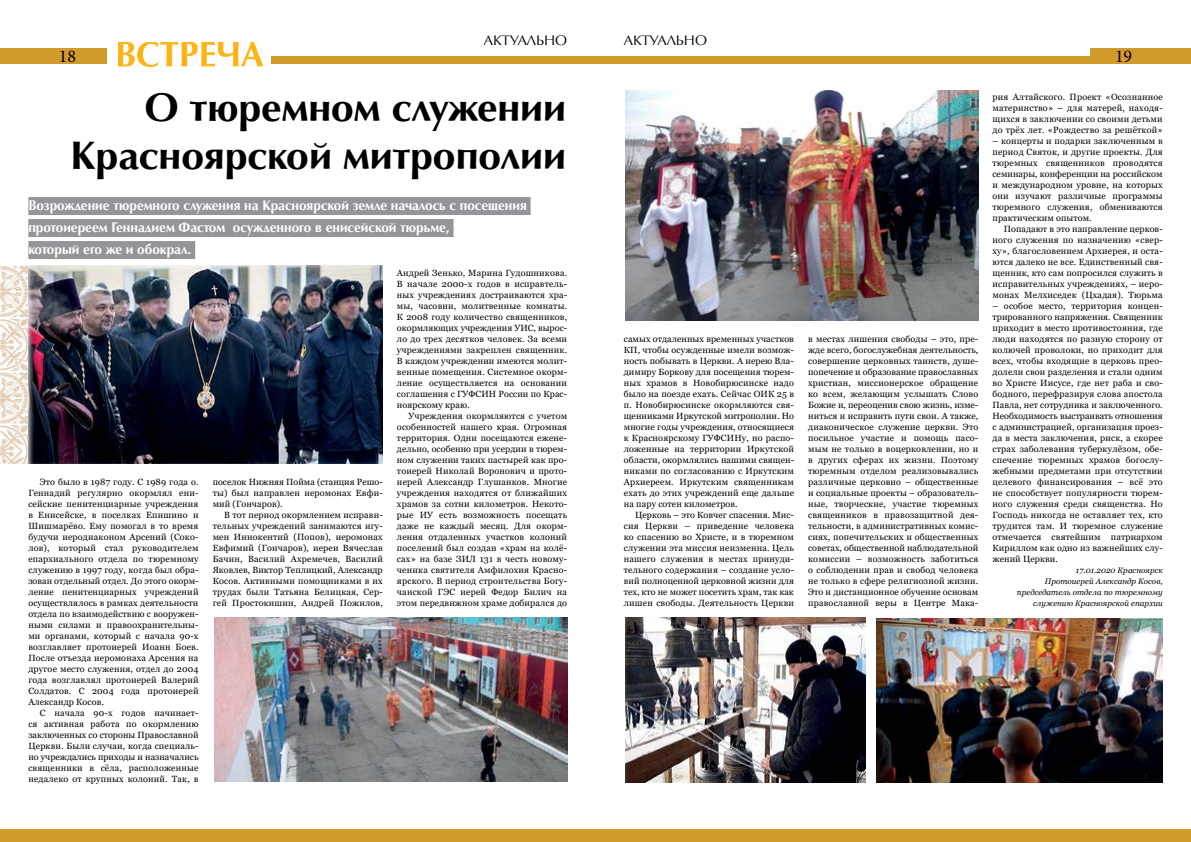
<style>
.page{position:relative;width:1191px;height:842px;background:#fff}
.page>*{position:absolute;margin:0;border:0;box-sizing:border-box;transform-origin:0 0}
.t1{font:700 40px/48px "AG Opus High Resolution";color:#000;text-align:right}
.t2{font:18px "Minion Pro";color:#000}
.t3{font:700 14px/22px "AG Opus High Resolution";color:#fff}
.t4{font:14px "AG Opus High Resolution";color:#000}
.t5{font:9px/11px "Georgia";letter-spacing:.02em;color:#000;text-align:justify}
.t6{font:italic 8px/11px "Georgia";letter-spacing:.01em;color:#000;text-align:right}
</style>
<div class="page">
<div style="left:0;top:48px;width:106px;height:16px;background:#d09b2c"></div>
<div style="left:1090px;top:48px;width:101px;height:16px;background:#d09b2c"></div>
<div style="left:271px;top:56px;width:324px;height:8px;background:#d09b2c"></div>
<div style="left:595px;top:56px;width:596px;height:8px;background:#d09b2c"></div>
<div style="left:0;top:829px;width:1191px;height:13px;background:#d09b2c"></div>
<img style="left:118px;top:42px;width:145px;height:25px">
<img style="left:625px;top:617px;width:240px;height:165px">
<img style="left:214px;top:617px;width:353px;height:164px">
<img style="left:876px;top:619px;width:286px;height:163px">
<img style="left:625px;top:90px;width:353px;height:230px">
<img style="left:0;top:265px;width:383px;height:198px">
<div style="left:28px;top:197px;width:502px;height:18px;background:#939598"></div>
<div style="left:28px;top:219px;width:425px;height:18px;background:#939598"></div>
<div style="left:28px;top:241px;width:167px;height:18px;background:#939598"></div>
<h3 class="t4" style="left:484px;top:32px;width:85px">АКТУАЛЬНО</h3>
<h3 class="t4" style="left:624px;top:32px;width:85px">АКТУАЛЬНО</h3>
<h2 class="t2" style="left:59px;top:44px;width:19px">18</h2>
<h2 class="t2" style="left:1115px;top:44px;width:19px">19</h2>
<h1 class="t1" style="left:71px;top:84px;width:497px">О тюремном служении<br>Красноярской митрополии</h1>
<h3 class="t3" style="left:28px;top:194px;width:500px">Возрождение тюремного служения на Красноярской земле началось с посещения протоиереем Геннадием Фастом осужденного в енисейской тюрьме,<br>который его же и обокрал.</h3>
<p class="t5" style="left:28px;top:477px;width:172px;text-indent:11px">Это было в 1987 году. С 1989 года о.<br>Геннадий регулярно окормлял ени&shy;сейские пенитенциарные учреждения в Енисейске, в поселках Епишино и Шишмарёво. Ему помогал в то время будучи иеродиаконом Арсений (Соко&shy;лов), который стал руководителем епархиального отдела по тюремному служению в 1997 году, когда был обра&shy;зован отдельный отдел. До этого окорм&shy;ление пенитенциарных учреждений осуществлялось в рамках деятельности отдела по взаимодействию с вооружен&shy;ными силами и правоохранительны&shy;ми органами, который с начала 90-х возглавляет протоиерей Иоанн Боев.<br>После отъезда иеромонаха Арсения на другое место служения, отдел до 2004 года возглавлял протоиерей Валерий Солдатов. С 2004 года протоиерей Александр Косов.</p>
<p class="t5" style="left:28px;top:708px;width:172px;text-indent:11px">С начала 90-х годов начинает&shy;ся активная работа по окормлению заключенных со стороны Православной Церкви. Были случаи, когда специаль&shy;но учреждались приходы и назначались священники в сёла, расположенные недалеко от крупных колоний. Так, в</p>
<p class="t5" style="left:213px;top:477px;width:172px">поселок Нижняя Пойма (станция Решо&shy;ты) был направлен иеромонах Евфи&shy;мий (Гончаров).</p>
<p class="t5" style="left:213px;top:510px;width:172px;text-indent:11px">В тот период окормлением исправи&shy;тельных учреждений занимаются игу&shy;мен Иннокентий (Попов), иеромонах Евфимий (Гончаров), иереи Вячеслав Бачин, Василий Ахремечев, Василий Яковлев, Виктор Теплицкий, Александр Косов. Активными помощниками в их трудах были Татьяна Белицкая, Сер&shy;гей Простокишин, Андрей Пожилов,</p>
<p class="t5" style="left:397px;top:268px;width:172px">Андрей Зенько, Марина Гудошникова.<br>В начале 2000-х годов в исправтель&shy;ных учреждениях достраиваются хра&shy;мы, часовни, молитвенные комнаты.<br>К 2008 году количество священников, окормляющих учреждения УИС, вырос&shy;ло до трех десятков человек. За всеми учреждениями закреплен священник.<br>В каждом учреждении имеются молит&shy;венные помещения. Системное окорм&shy;ление осуществляется на основании соглашения с ГУФСИН России по Крас&shy;ноярскому краю.</p>
<p class="t5" style="left:397px;top:410px;width:172px;text-indent:11px">Учреждения окормляются с учетом особенностей нашего края. Огромная территория. Одни посещаются ежене&shy;дельно, особенно при усердии в тюрем&shy;ном служении таких пастырей как про&shy;тоиерей Николай Воронович и прото&shy;иерей Александр Глушанков. Многие учреждения находятся от ближайших храмов за сотни километров. Некото&shy;рые ИУ есть возможность посещать даже не каждый месяц. Для окорм&shy;ления отдаленных участков колоний поселений был создан «храм на колё&shy;сах» на базе ЗИЛ 131 в честь новому&shy;ченика святителя Амфилохия Красно&shy;ярского. В период строительства Богу&shy;чанской ГЭС иерей Федор Билич на этом передвижном храме добирался до</p>
<p class="t5" style="left:624px;top:334px;width:172px">самых отдаленных временных участков КП, чтобы осужденные имели возмож&shy;ность побывать в Церкви. А иерею Вла&shy;димиру Боркову для посещения тюрем&shy;ных храмов в Новобирюсинске надо было на поезде ехать. Сейчас ОИК 25 в п. Новобирюсинске окормляются свя&shy;щенниками Иркутской митрополии. Но многие годы учреждения, относящиеся к Красноярскому ГУФСИНу, но распо&shy;ложенные на территории Иркутской области, окормлялись нашими священ&shy;никами по согласованию с Иркутским Архиереем. Иркутским священникам ехать до этих учреждений еще дальше на пару сотен километров.</p>
<p class="t5" style="left:624px;top:510px;width:172px;text-indent:11px">Церковь – это Ковчег спасения. Мис&shy;сия Церкви – приведение человека ко спасению во Христе, и в тюремном служении эта миссия неизменна. Цель нашего служения в местах принуди&shy;тельного содержания – создание усло&shy;вий полноценной церковной жизни для тех, кто не может посетить храм, так как лишен свободы. Деятельность Церкви</p>
<p class="t5" style="left:808px;top:334px;width:172px">в местах лишения свободы – это, пре&shy;жде всего, богослужебная деятельность, совершение церковных таинств, душе&shy;попечение и образование православных христиан, миссионерское обращение ко всем, желающим услышать Слово Божие и, переоценив свою жизнь, изме&shy;ниться и исправить пути свои. А также, диаконическое служение церкви. Это посильное участие и помощь пасо&shy;мым не только в воцерковлении, но и в других сферах их жизни. Поэтому тюремным отделом реализовывались различные церковно – общественные и социальные проекты – образователь&shy;ные, творческие, участие тюремных священников в правозащитной дея&shy;тельности, в административных комис&shy;сиях, попечительских и общественных советах, общественной наблюдательной комиссии – возможность заботиться о соблюдении прав и свобод человека не только в сфере религиозной жизни.<br>Это и дистанционное обучение основам православной веры в Центре Мака-</p>
<p class="t5" style="left:992px;top:92px;width:172px">рия Алтайского. Проект «Осознанное материнство» – для матерей, находя&shy;щихся в заключении со своими детьми до трёх лет. «Рождество за решёткой»</p>
<p class="t5" style="left:992px;top:136px;width:172px">– концерты и подарки заключенным в период Святок, и другие проекты. Для тюремных священников проводятся семинары, конференции на российском и международном уровне, на которых они изучают различные программы тюремного служения, обмениваются практическим опытом.</p>
<p class="t5" style="left:992px;top:224px;width:172px;text-indent:11px">Попадают в это направление церков&shy;ного служения по назначению «свер&shy;ху», благословением Архиерея, и оста&shy;ются далеко не все. Единственный свя&shy;щенник, кто сам попросился служить в исправительных учреждениях, – иеро&shy;монах Мелхиседек (Цхадая). Тюрьма</p>
<p class="t5" style="left:992px;top:301px;width:172px">– особое место, территория концен&shy;трированного напряжения. Священник приходит в место противостояния, где люди находятся по разную сторону от колючей проволоки, но приходит для всех, чтобы входящие в церковь прео&shy;долели свои разделения и стали одним во Христе Иисусе, где нет раба и сво&shy;бодного, перефразируя слова апостола Павла, нет сотрудника и заключенного.<br>Необходимость выстраивать отношения с администрацией, организация проез&shy;да в места заключения, риск, а скорее страх заболевания туберкулёзом, обе&shy;спечение тюремных храмов богослу&shy;жебными предметами при отсутствии целевого финансирования – всё это не способствует популярности тюрем&shy;ного служения среди священства. Но Господь никогда не оставляет тех, кто трудится там. И тюремное служение отмечается святейшим патриархом Кириллом как одно из важнейших слу&shy;жений Церкви.</p>
<p class="t6" style="left:1017px;top:565px;width:147px">17.01.2020 Красноярск<br>Протоиерей Александр Косов, председатель отдела по тюремному служению Красноярской епархии</p>
</div>
